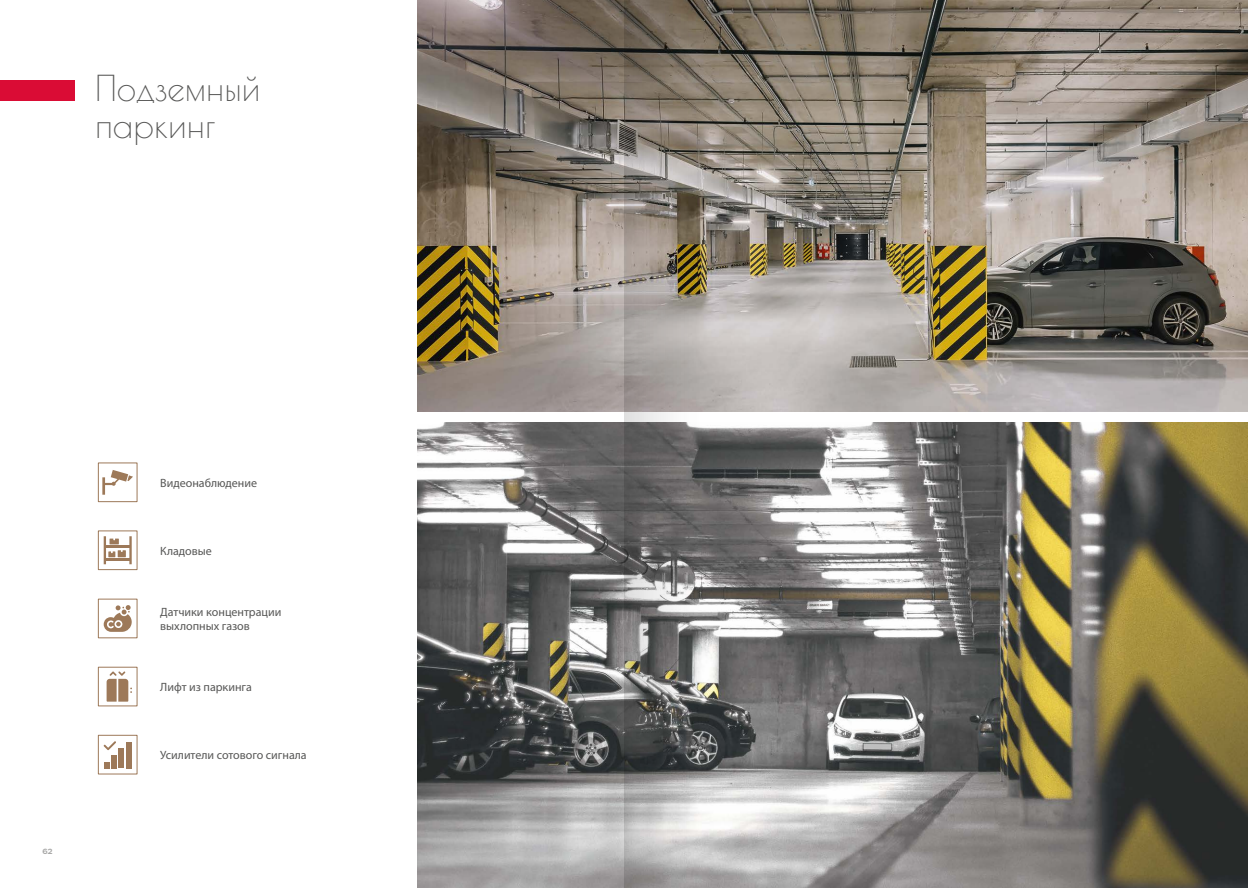
<style>
.page{position:relative;width:1248px;height:888px;background:#fff}
.page>*{position:absolute;margin:0;border:0;box-sizing:border-box;transform-origin:0 0}
.t1{font:35px/37px "Poiret One";color:#575756}
.t2{font:12px/14.4px "Myriad Pro";color:#575756}
.t3{font:700 7.5px "LSR Sans";color:#a8a8a7}
</style>
<div class="page">
<img style="left:417px;top:0;width:830px;height:411px">
<img style="left:417px;top:422px;width:830px;height:465px">
<div style="left:0;top:81px;width:75px;height:20px;background:#da0c35"></div>
<div style="left:98px;top:530px;width:39px;height:40px;border:1px solid #9d7959"></div>
<div style="left:98px;top:598px;width:39px;height:40px;border:1px solid #9d7959"></div>
<div style="left:98px;top:462px;width:39px;height:40px;border:1px solid #9d7959"></div>
<svg style="left:102px;top:470px;width:31px;height:24px"></svg>
<svg style="left:104px;top:605px;width:28px;height:26px"></svg>
<svg style="left:104px;top:536px;width:28px;height:28px"></svg>
<div style="left:98px;top:734px;width:39px;height:40px;border:1px solid #9d7959"></div>
<svg style="left:104px;top:762px;width:5px;height:6px"></svg>
<div style="left:111px;top:755px;width:6px;height:13px;background:#9d7959"></div>
<div style="left:118px;top:748px;width:6px;height:20px;background:#9d7959"></div>
<div style="left:126px;top:741px;width:6px;height:27px;background:#9d7959"></div>
<svg style="left:104px;top:741px;width:12px;height:9px"></svg>
<div style="left:98px;top:666px;width:39px;height:40px;border:1px solid #9d7959"></div>
<svg style="left:107px;top:671px;width:25px;height:30px"></svg>
<img style="left:624px;top:0;width:99px;height:887px">
<h1 class="t1" style="left:95px;top:69px;width:167px">Подземный паркинг</h1>
<p class="t3" style="left:42px;top:846px;width:11px">62</p>
<p class="t2" style="left:160px;top:475px;width:98px">Видеонаблюдение</p>
<p class="t2" style="left:160px;top:543px;width:53px">Кладовые</p>
<p class="t2" style="left:160px;top:604px;width:123px">Датчики концентрации выхлопных газов</p>
<p class="t2" style="left:160px;top:679px;width:93px">Лифт из паркинга</p>
<p class="t2" style="left:160px;top:747px;width:148px">Усилители сотового сигнала</p>
</div>
